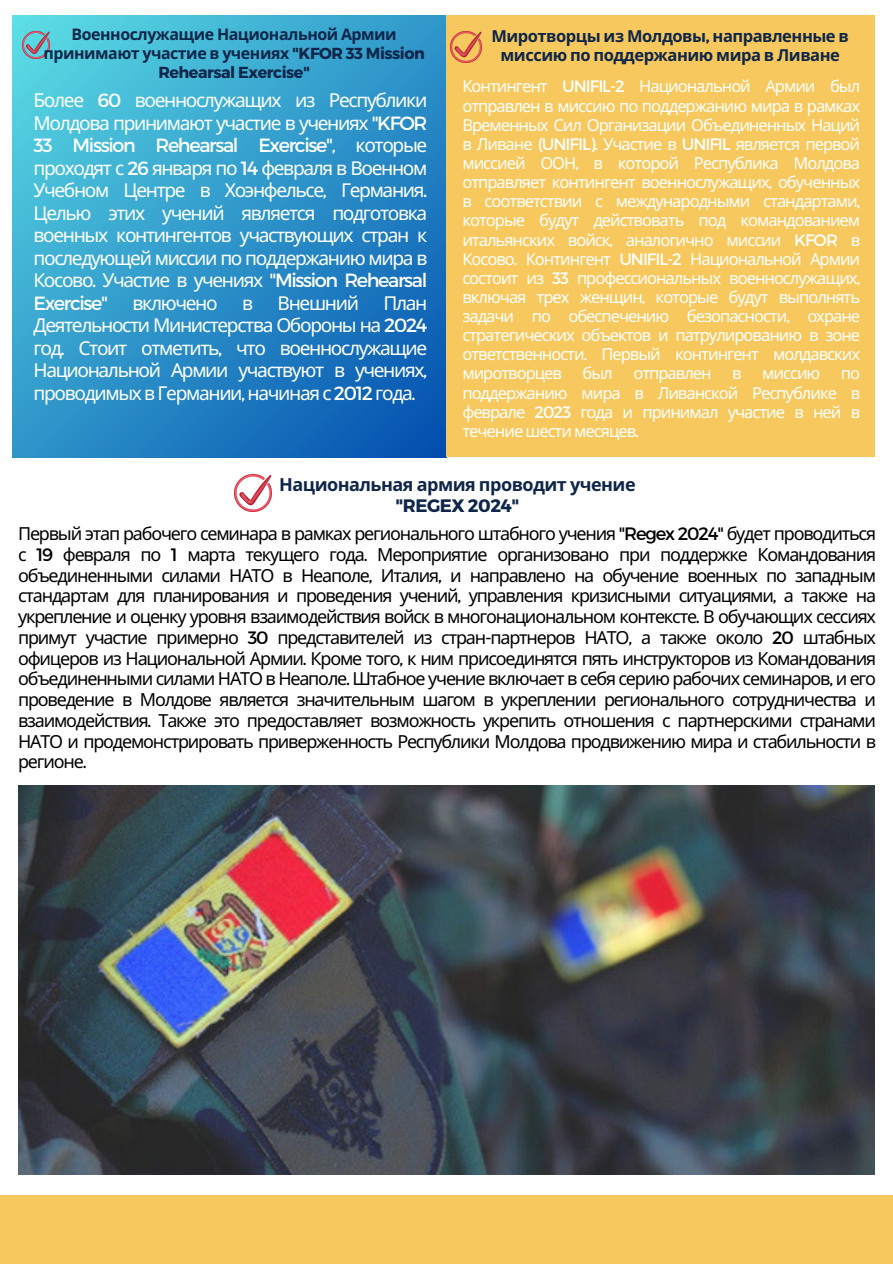
<style>
.page{position:relative;width:893px;height:1264px;background:#fff}
.page>*{position:absolute;margin:0;border:0;box-sizing:border-box;transform-origin:0 0}
.t1{font:19.2px/22.5px "Noto Sans";letter-spacing:-.07em;color:#fff;text-align:justify}
.t2{font:18px/20.7px "Noto Sans";letter-spacing:-.065em;color:#000;text-align:justify}
.t3{font:700 18px "Noto Sans";letter-spacing:-.03em;color:#0f2649}
.t4{font:700 18px "Montserrat";letter-spacing:-.03em;color:#0f2649}
.t5{font:16.5px/19.2px "Noto Sans";letter-spacing:-.06em;color:#fff;text-align:justify}
.t6{font:700 16.5px/19.2px "Noto Sans";letter-spacing:-.03em;color:#0f2649;text-align:center}
.t7{font:700 15.9px/19px "Noto Sans";letter-spacing:-.03em;color:#0f2649;text-align:center}
.t8{font:700 15.9px "Montserrat";letter-spacing:-.03em;color:#0f2649}
.s1{font-family:"Montserrat"}
</style>
<div class="page">
<svg style="left:13px;top:15px;width:433px;height:442px;background:#2e95c9"></svg>
<img style="left:22px;top:32px;width:27px;height:27px">
<div style="left:446px;top:15px;width:428px;height:442px;background:#f7c85d"></div>
<img style="left:450px;top:32px;width:31px;height:30px">
<div style="left:0;top:1194px;width:892px;height:69px;background:#f7c85d"></div>
<img style="left:234px;top:474px;width:37px;height:37px">
<img style="left:18px;top:785px;width:856px;height:389px">
<h2 class="t7" style="left:43px;top:24px;width:383px">Военнослужащие Национальной Армии принимают участие в учениях <span class="s1">"KFOR 33 Mission</span></h2>
<p class="t8" style="left:158px;top:62px;width:153px">Rehearsal Exercise"</p>
<p class="t1" style="left:33px;top:89px;width:395px">Более <span class="s1">60</span> военнослужащих из Республики Молдова принимают участие в учениях <span class="s1">"KFOR 33 Mission Rehearsal Exercise",</span> которые проходят с <span class="s1">26</span> января по <span class="s1">14</span> февраля в Военном Учебном Центре в Хоэнфельсе<span class="s1">,</span> Германия<span class="s1">.<br></span>Целью этих учений является подготовка военных контингентов участвующих стран к последующей миссии по поддержанию мира в Косово<span class="s1">.</span> Участие в учениях <span class="s1">"Mission Rehearsal Exercise"</span></p>
<p class="t1" style="left:133px;top:291px;width:87px">включено</p>
<p class="t1" style="left:242px;top:291px;width:13px">в</p>
<p class="t1" style="left:277px;top:291px;width:83px">Внешний</p>
<p class="t1" style="left:33px;top:291px;width:395px;text-indent:350px">План Деятельности Министерства Обороны на <span class="s1">2024 </span>год<span class="s1">.</span> Стоит отметить<span class="s1">,</span> что военнослужащие Национальной Армии участвуют в учениях<span class="s1">, </span>проводимых в Германии<span class="s1">,</span> начиная с <span class="s1">2012</span> года<span class="s1">.</span></p>
<h3 class="t6" style="left:491px;top:26px;width:359px">Миротворцы из Молдовы<span class="s1">,</span> направленные в миссию по поддержанию мира в Ливане</h3>
<h2 class="t5" style="left:462px;top:76px;width:399px">Контингент <span class="s1">UNIFIL-2</span> Национальной Армии был отправлен в миссию по поддержанию мира в рамках Временных Сил Организации Объединенных Наций в Ливане <span class="s1">(UNIFIL).</span> Участие в <span class="s1">UNIFIL</span> является первой миссией ООН<span class="s1">,</span> в которой Республика Молдова отправляет контингент военнослужащих<span class="s1">,</span> обученных в соответствии с международными стандартами<span class="s1">, </span>которые будут действовать под командованием итальянских войск<span class="s1">,</span> аналогично миссии <span class="s1">KFOR</span> в Косово<span class="s1">.</span> Контингент <span class="s1">UNIFIL-2</span> Национальной Армии состоит из <span class="s1">33</span> профессиональных военнослужащих<span class="s1">, </span>включая трех женщин<span class="s1">,</span> которые будут выполнять задачи по обеспечению безопасности<span class="s1">,</span> охране стратегических объектов и патрулированию в зоне ответственности<span class="s1">.</span> Первый контингент молдавских миротворцев был отправлен в миссию по поддержанию</h2>
<p class="t5" style="left:462px;top:382px;width:399px;text-indent:119px">мира в Ливанской Республике в феврале <span class="s1">2023</span> года и принимал участие в ней в течение шести месяцев<span class="s1">.</span></p>
<p class="t3" style="left:279px;top:472px;width:358px">Национальная армия проводит учение</p>
<p class="t4" style="left:395px;top:494px;width:125px">"REGEX 2024"</p>
<p class="t2" style="left:18px;top:522px;width:859px">Первый этап рабочего семинара в рамках регионального штабного учения <span class="s1">"Regex 2024"</span> будет проводиться с <span class="s1">19</span> февраля по <span class="s1">1</span> марта текущего года<span class="s1">.</span> Мероприятие организовано при поддержке Командования объединенными силами НАТО в Неаполе<span class="s1">,</span> Италия<span class="s1">,</span> и направлено на обучение военных по западным стандартам для планирования и проведения учений<span class="s1">,</span> управления кризисными ситуациями<span class="s1">,</span> а также на укрепление и оценку уровня взаимодействия войск в многонациональном контексте<span class="s1">.</span> В обучающих сессиях примут участие примерно <span class="s1">30</span> представителей из стран<span class="s1">-</span>партнеров НАТО<span class="s1">,</span> а также около <span class="s1">20</span> штабных офицеров из Национальной Армии<span class="s1">.</span> Кроме того<span class="s1">,</span> к ним присоединятся пять инструкторов из Командования объединенными силами НАТО в Неаполе<span class="s1">.</span> Штабное учение включает в себя серию рабочих семинаров<span class="s1">,</span> и его проведение в Молдове является значительным шагом в укреплении регионального сотрудничества и взаимодействия<span class="s1">.</span> Также это предоставляет возможность укрепить отношения с партнерскими странами НАТО и продемонстрировать приверженность Республики Молдова продвижению мира и стабильности в регионе<span class="s1">.</span></p>
</div>
